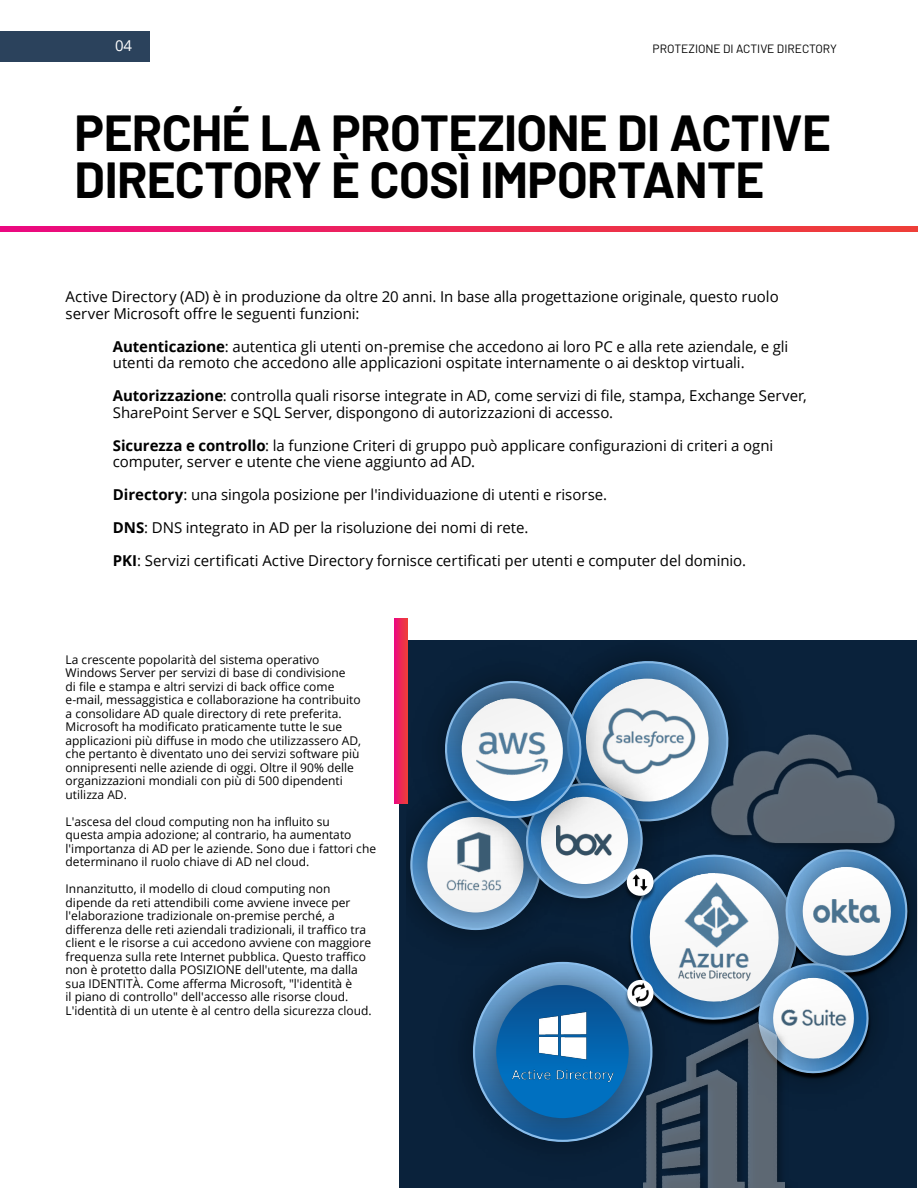
<style>
.page{position:relative;width:918px;height:1188px;background:#fff}
.page>*{position:absolute;margin:0;border:0;box-sizing:border-box;transform-origin:0 0}
.Headline_27_31_Left{font:700 49.5px/46.5px "Barlow";letter-spacing:-.01em;color:#000}
.Small_Text_6_10_Full{font:15px/16.5px "Open Sans";letter-spacing:-.005em;color:#000}
.Copy_Text_08_14_Full{font:15px/16.5px "Open Sans";letter-spacing:-.005em;color:#000}
.t1{font:15px "Open Sans";color:#fff}
.text_08_10{font:12px/13.5px "Open Sans";color:#000}
.t2{font:12px "Barlow";color:#000}
.s1{font-weight:700}
</style>
<div class="page">
<div style="left:400px;top:641px;width:517px;height:547px;background:#0a223b"></div>
<img style="left:406px;top:866px;width:28px;height:48px">
<img style="left:406px;top:641px;width:24px;height:225px">
<img style="left:414px;top:651px;width:20px;height:197px">
<svg style="left:434px;top:656px;width:478px;height:422px"></svg>
<img style="left:623px;top:869px;width:34px;height:34px">
<div style="left:627px;top:869px;width:27px;height:27px;background:#fff;border-radius:50%"></div>
<img style="left:632px;top:874px;width:16px;height:17px">
<img style="left:430px;top:822px;width:87px;height:86px">
<img style="left:647px;top:726px;width:265px;height:141px">
<img style="left:659px;top:734px;width:253px;height:118px">
<img style="left:426px;top:914px;width:274px;height:164px">
<img style="left:449px;top:938px;width:227px;height:204px">
<div style="left:496px;top:985px;width:133px;height:133px;background:linear-gradient(to bottom,#0b5191,#0077ca);border-radius:66px"></div>
<img style="left:623px;top:980px;width:34px;height:34px">
<svg style="left:627px;top:980px;width:27px;height:27px"></svg>
<img style="left:625px;top:982px;width:30px;height:30px">
<img style="left:629px;top:982px;width:23px;height:23px">
<img style="left:511px;top:1066px;width:104px;height:18px">
<img style="left:531px;top:1009px;width:62px;height:53px">
<img style="left:637px;top:1017px;width:161px;height:171px">
<img style="left:643px;top:1022px;width:142px;height:166px">
<img style="left:476px;top:726px;width:74px;height:56px">
<img style="left:556px;top:825px;width:57px;height:31px">
<img style="left:814px;top:900px;width:66px;height:22px">
<img style="left:774px;top:978px;width:80px;height:80px">
<img style="left:602px;top:694px;width:94px;height:94px">
<img style="left:684px;top:883px;width:64px;height:61px">
<img style="left:676px;top:944px;width:77px;height:42px">
<svg style="left:394px;top:618px;width:13px;height:186px;background:#ec235c"></svg>
<div style="left:0;top:32px;width:149px;height:30px;background:#2b425c"></div>
<svg style="left:0;top:227px;width:918px;height:4px;background:#ec2658"></svg>
<p class="t1" style="left:115px;top:35px;width:19px">04</p>
<p class="t2" style="left:653px;top:39px;width:186px">PROTEZIONE DI ACTIVE DIRECTORY</p>
<p class="Headline_27_31_Left" style="left:75px;top:106px;width:758px">PERCHÉ LA PROTEZIONE DI ACTIVE<br>DIRECTORY È COSÌ IMPORTANTE</p>
<p class="Copy_Text_08_14_Full" style="left:66px;top:288px;width:715px">Active Directory (AD) è in produzione da oltre 20 anni. In base alla progettazione originale, questo ruolo server Microsoft offre le seguenti funzioni:</p>
<p class="Small_Text_6_10_Full" style="left:113px;top:338px;width:677px"><span class="s1">Autenticazione</span>: autentica gli utenti on-premise che accedono ai loro PC e alla rete aziendale, e gli utenti da remoto che accedono alle applicazioni ospitate internamente o ai desktop virtuali.</p>
<p class="Small_Text_6_10_Full" style="left:113px;top:387px;width:695px"><span class="s1">Autorizzazione</span>: controlla quali risorse integrate in AD, come servizi di file, stampa, Exchange Server,<br>SharePoint Server e SQL Server, dispongono di autorizzazioni di accesso.</p>
<p class="Small_Text_6_10_Full" style="left:113px;top:437px;width:662px"><span class="s1">Sicurezza e controllo</span>: la funzione Criteri di gruppo può applicare configurazioni di criteri a ogni computer, server e utente che viene aggiunto ad AD.</p>
<p class="Small_Text_6_10_Full" style="left:113px;top:486px;width:496px"><span class="s1">Directory</span>: una singola posizione per l'individuazione di utenti e risorse.</p>
<p class="Small_Text_6_10_Full" style="left:113px;top:519px;width:417px"><span class="s1">DNS</span>: DNS integrato in AD per la risoluzione dei nomi di rete.</p>
<p class="Small_Text_6_10_Full" style="left:113px;top:552px;width:635px"><span class="s1">PKI</span>: Servizi certificati Active Directory fornisce certificati per utenti e computer del dominio.</p>
<p class="text_08_10" style="left:66px;top:652px;width:297px">La crescente popolarità del sistema operativo Windows Server per servizi di base di condivisione<br>di file e stampa e altri servizi di back office come e-mail, messaggistica e collaborazione ha contribuito a consolidare AD quale directory di rete preferita.<br>Microsoft ha modificato praticamente tutte le sue applicazioni più diffuse in modo che utilizzassero AD, che pertanto è diventato uno dei servizi software più onnipresenti nelle aziende di oggi. Oltre il 90% delle organizzazioni mondiali con più di 500 dipendenti utilizza AD.</p>
<p class="text_08_10" style="left:66px;top:814px;width:312px">L'ascesa del cloud computing non ha influito su<br>questa ampia adozione; al contrario, ha aumentato l'importanza di AD per le aziende. Sono due i fattori che determinano il ruolo chiave di AD nel cloud.</p>
<p class="text_08_10" style="left:66px;top:882px;width:308px">Innanzitutto, il modello di cloud computing non dipende da reti attendibili come avviene invece per l'elaborazione tradizionale on-premise perché, a differenza delle reti aziendali tradizionali, il traffico tra client e le risorse a cui accedono avviene con maggiore frequenza sulla rete Internet pubblica. Questo traffico non è protetto dalla POSIZIONE dell'utente, ma dalla sua IDENTITÀ. Come afferma Microsoft, "l'identità è<br>il piano di controllo" dell'accesso alle risorse cloud.<br>L'identità di un utente è al centro della sicurezza cloud.</p>
</div>
